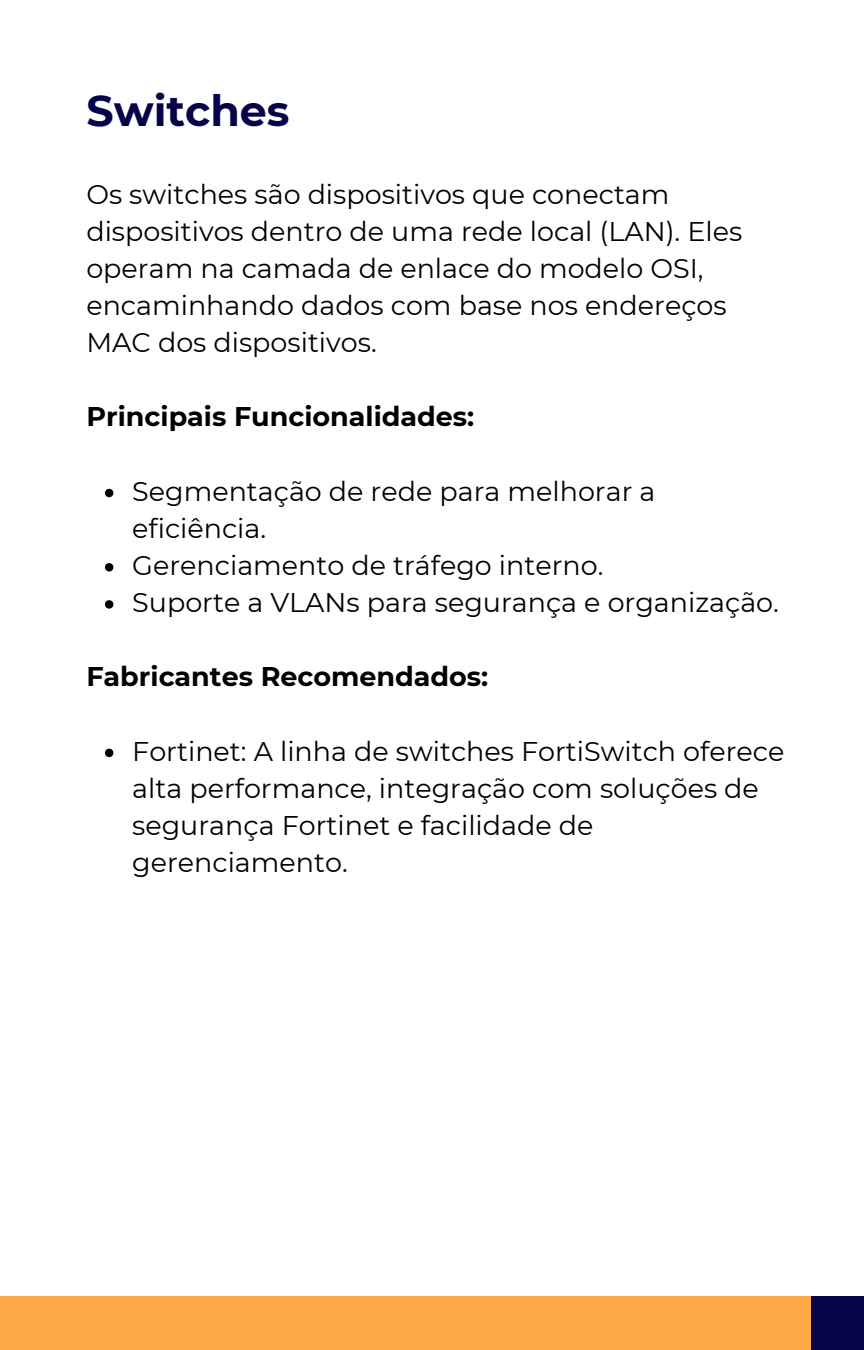
<style>
.page{position:relative;width:864px;height:1350px;background:#fff}
.page>*{position:absolute;margin:0;border:0;box-sizing:border-box;transform-origin:0 0}
.t1{font:700 42.75px "Montserrat";color:#06034b}
.t2{font:27px/37.1px "Montserrat";color:#000}
.t3{font:700 27px "Montserrat";color:#000}
</style>
<div class="page">
<div style="left:811px;top:1296px;width:53px;height:54px;background:#06034b"></div>
<div style="left:0;top:1296px;width:811px;height:54px;background:#ffa948"></div>
<svg style="left:105px;top:489px;width:8px;height:8px"></svg>
<svg style="left:105px;top:563px;width:8px;height:9px"></svg>
<svg style="left:105px;top:600px;width:8px;height:9px"></svg>
<svg style="left:105px;top:749px;width:8px;height:8px"></svg>
<h1 class="t1" style="left:86px;top:85px;width:205px">Switches</h1>
<p class="t2" style="left:86px;top:175px;width:657px">Os switches são dispositivos que conectam dispositivos dentro de uma rede local (LAN). Eles operam na camada de enlace do modelo OSI, encaminhando dados com base nos endereços MAC dos dispositivos.</p>
<h2 class="t3" style="left:86px;top:400px;width:389px">Principais Funcionalidades:</h2>
<p class="t2" style="left:132px;top:472px;width:525px">Segmentação de rede para melhorar a eficiência.</p>
<p class="t2" style="left:132px;top:547px;width:473px">Gerenciamento de tráfego interno.</p>
<p class="t2" style="left:132px;top:584px;width:648px">Suporte a VLANs para segurança e organização.</p>
<h2 class="t3" style="left:86px;top:660px;width:404px">Fabricantes Recomendados:</h2>
<p class="t2" style="left:132px;top:732px;width:654px">Fortinet: A linha de switches FortiSwitch oferece alta performance, integração com soluções de segurança Fortinet e facilidade de gerenciamento.</p>
</div>
